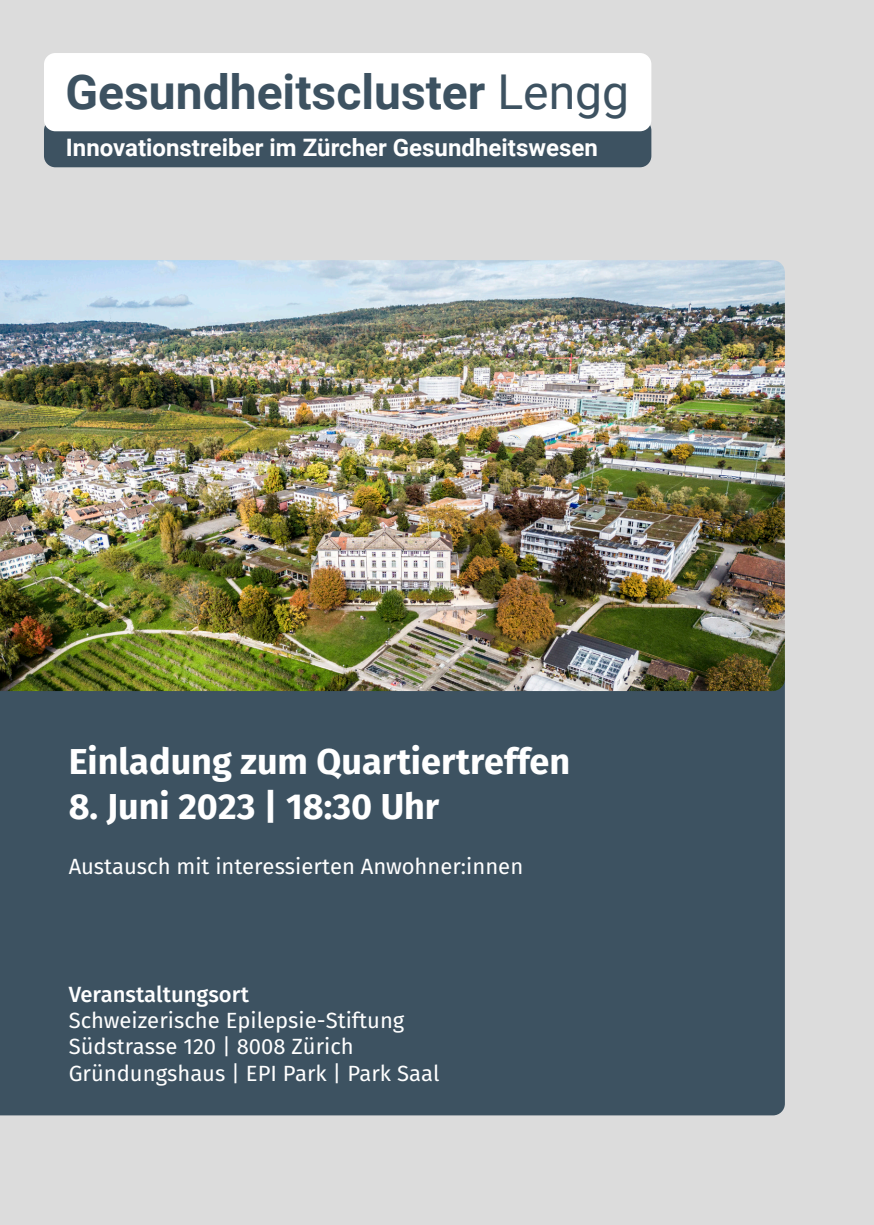
<style>
.page{position:relative;width:874px;height:1225px;background:#fff}
.page>*{position:absolute;margin:0;border:0;box-sizing:border-box;transform-origin:0 0}
.t1{font:700 48px "Roboto";color:#3d5261}
.t2{font:700 36px "Fira Sans";color:#fff}
.t3{font:700 24px "Roboto";color:#fff}
.t4{font:22px "Fira Sans";color:#fff}
.t5{font:500 22px "Fira Sans";color:#fff}
.s1{font-weight:400}
</style>
<div class="page">
<div style="left:0;top:0;width:873px;height:1225px;background:#dcdcdc"></div>
<div style="left:0;top:691px;width:784px;height:424px;background:#3d5261"></div>
<img style="left:0;top:260px;width:784px;height:431px">
<div style="left:44px;top:119px;width:607px;height:48px;background:#3d5261;border-radius:11px"></div>
<div style="left:44px;top:53px;width:607px;height:78px;background:#fff;border-radius:11px"></div>
<p class="t1" style="left:65px;top:59px;width:565px">Gesundheitscluster <span class="s1">Lengg</span></p>
<p class="t3" style="left:66px;top:131px;width:533px">Innovationstreiber im Zürcher Gesundheitswesen</p>
<p class="t2" style="left:69px;top:736px;width:503px">Einladung zum Quartiertreffen</p>
<p class="t2" style="left:69px;top:781px;width:372px">8. Juni 2023 | 18:30 Uhr</p>
<p class="t4" style="left:69px;top:851px;width:456px">Austausch mit interessierten Anwohner:innen</p>
<p class="t5" style="left:69px;top:978px;width:182px">Veranstaltungsort</p>
<p class="t4" style="left:69px;top:1005px;width:337px">Schweizerische Epilepsie-Stiftung</p>
<p class="t4" style="left:69px;top:1031px;width:286px">Südstrasse 120 | 8008 Zürich</p>
<p class="t4" style="left:69px;top:1057px;width:372px">Gründungshaus | EPI Park | Park Saal</p>
</div>
